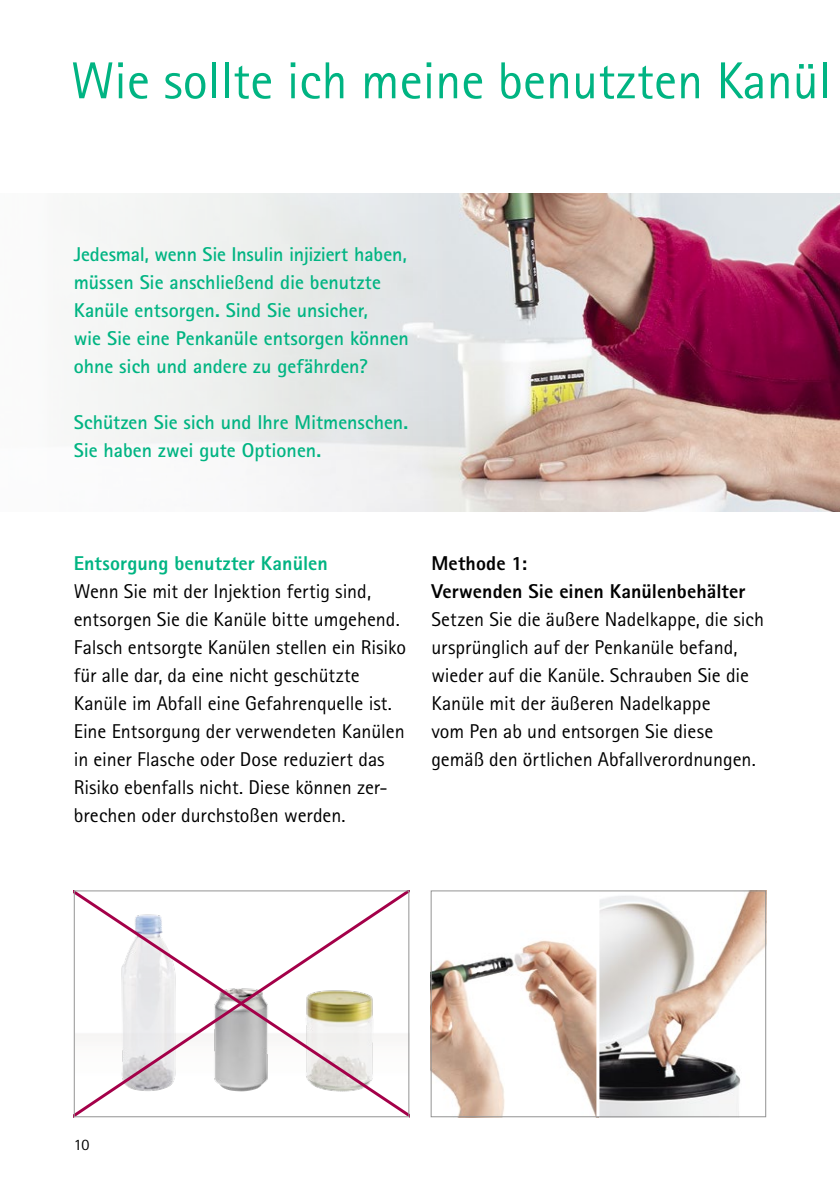
<style>
.page{position:relative;width:840px;height:1191px;background:#fff}
.page>*{position:absolute;margin:0;border:0;box-sizing:border-box;transform-origin:0 0}
.t1{font:52px "Rotis Sans Serif Pro";color:#00b482}
.t2{font:20px/28px "Rotis Sans Serif Pro";letter-spacing:-.005em;color:#000}
.t3{font:700 20px/28px "Rotis Sans Serif Pro";letter-spacing:-.005em;color:#00b482}
.t4{font:800 20px/28px "Rotis Sans Serif Pro";color:#000}
.t5{font:800 20px "Rotis Sans Serif Pro";letter-spacing:.005em;color:#00b482}
.t6{font:16px "Rotis Sans Serif Pro";color:#000}
</style>
<div class="page">
<img style="left:462px;top:193px;width:377px;height:318px">
<img style="left:599px;top:892px;width:164px;height:223px">
<img style="left:432px;top:940px;width:164px;height:175px">
<div style="left:0;top:193px;width:462px;height:318px;background:linear-gradient(to right,#fcfcfb,#e1e4e4)"></div>
<div style="left:430px;top:890px;width:335px;height:227px;border:1px solid #939393"></div>
<svg style="left:76px;top:892px;width:331px;height:223px"></svg>
<div style="left:74px;top:890px;width:335px;height:227px;border:1px solid #939393"></div>
<h1 class="t1" style="left:71px;top:50px;width:761px">Wie sollte ich meine benutzten Kanül</h1>
<p class="t3" style="left:74px;top:240px;width:336px">Jedesmal, wenn Sie Insulin injiziert haben, müssen Sie anschließend die benutzte Kanüle entsorgen. Sind Sie unsicher,<br>wie Sie eine Penkanüle entsorgen können ohne sich und andere zu gefährden?</p>
<p class="t3" style="left:74px;top:408px;width:336px">Schützen Sie sich und Ihre Mitmenschen.<br>Sie haben zwei gute Optionen.</p>
<p class="t5" style="left:74px;top:550px;width:255px">Entsorgung benutzter Kanülen</p>
<p class="t2" style="left:74px;top:577px;width:333px">Wenn Sie mit der Injektion fertig sind, entsorgen Sie die Kanüle bitte umgehend.<br>Falsch entsorgte Kanülen stellen ein Risiko für alle dar, da eine nicht geschützte Kanüle im Abfall eine Gefahrenquelle ist.<br>Eine Entsorgung der verwendeten Kanülen in einer Flasche oder Dose reduziert das Risiko ebenfalls nicht. Diese können zer&shy;brechen oder durchstoßen werden.</p>
<p class="t4" style="left:431px;top:549px;width:315px">Methode 1:<br>Verwenden Sie einen Kanülenbehälter</p>
<p class="t2" style="left:431px;top:605px;width:334px">Setzen Sie die äußere Nadelkappe, die sich ursprünglich auf der Penkanüle befand, wieder auf die Kanüle. Schrauben Sie die Kanüle mit der äußeren Nadelkappe<br>vom Pen ab und entsorgen Sie diese gemäß den örtlichen Abfallverordnungen.</p>
<p class="t6" style="left:74px;top:1134px;width:17px">10</p>
</div>
